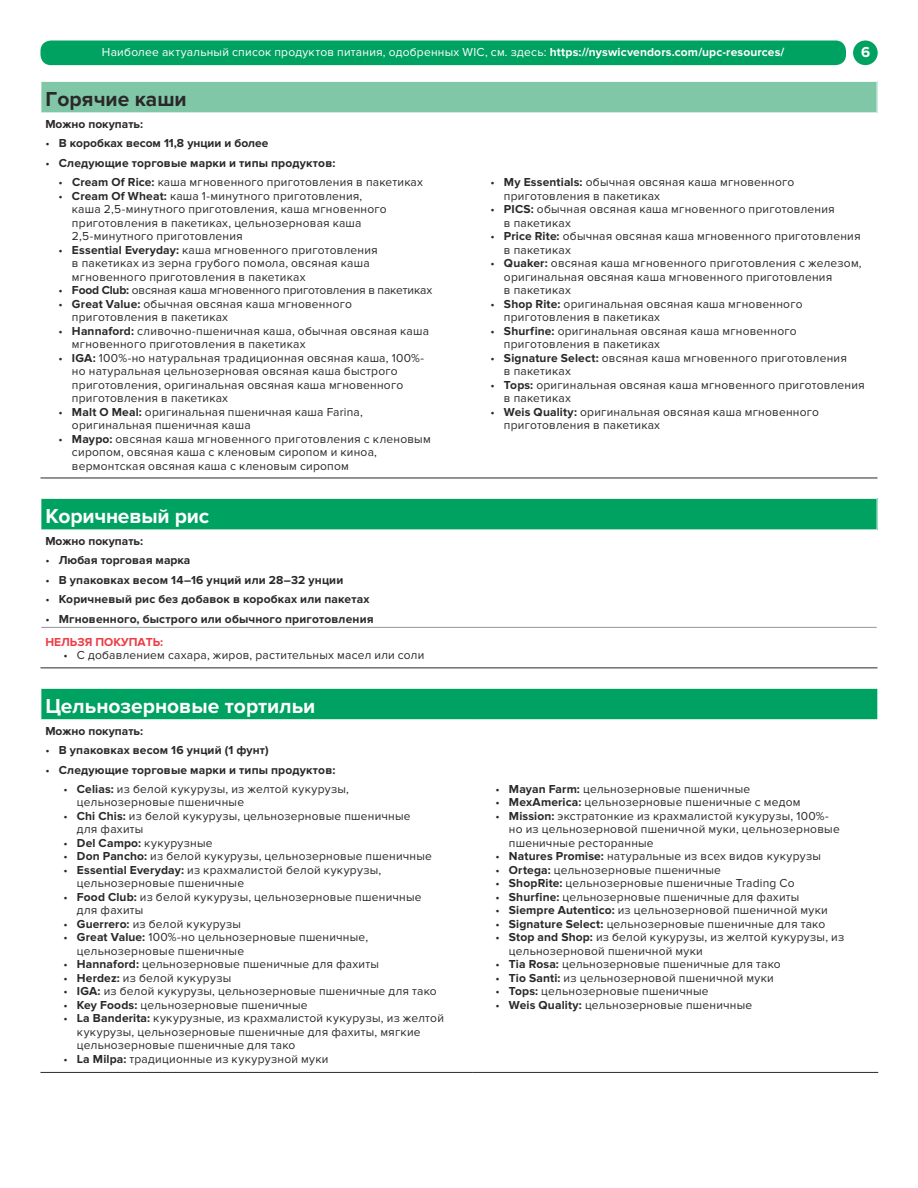
<style>
.page{position:relative;width:918px;height:1188px;background:#fff}
.page>*{position:absolute;margin:0;border:0;box-sizing:border-box;transform-origin:0 0}
.t1{font:700 21px "Proxima Nova";color:#fff}
.t2{font:700 21px "Proxima Nova";color:#2b2829}
.t3{font:700 15px "Proxima Nova";color:#fff}
.t4{font:12px/13.5px "Proxima Nova";letter-spacing:.02em;color:#2b2829}
.t5{font:700 12px/23.2px "Proxima Nova";letter-spacing:.01em;color:#2b2829}
.t6{font:12px "Proxima Nova";letter-spacing:.02em;color:#fff}
.t7{font:12px "Proxima Nova";letter-spacing:-.005em;color:#2b2829}
.s1{font-weight:700}
.s2{font-weight:400}
.s3{color:#ee3d46}
</style>
<div class="page">
<div style="left:41px;top:40px;width:805px;height:25px;background:#00a262;border-radius:11px"></div>
<div style="left:853px;top:40px;width:25px;height:25px;background:#00a262;border-radius:50%"></div>
<div style="left:42px;top:689px;width:836px;height:30px;background:#00a262"></div>
<hr style="left:41px;top:1072px;width:432px;height:1px;background:#2b2829">
<hr style="left:473px;top:1072px;width:405px;height:1px;background:#2b2829">
<div style="left:41px;top:498px;width:836px;height:32px;background:#00a262"></div>
<hr style="left:41px;top:498px;width:837px;height:1px;background:#fff">
<hr style="left:41px;top:499px;width:1px;height:30px;background:#fff">
<hr style="left:41px;top:529px;width:837px;height:1px;background:#fff">
<hr style="left:41px;top:627px;width:836px;height:1px;background:#949699">
<hr style="left:41px;top:667px;width:837px;height:1px;background:#2b2829">
<div style="left:41px;top:81px;width:836px;height:32px;background:#7fc7a7"></div>
<hr style="left:41px;top:81px;width:837px;height:1px;background:#fff">
<hr style="left:41px;top:82px;width:1px;height:30px;background:#fff">
<hr style="left:41px;top:112px;width:837px;height:1px;background:#fff">
<hr style="left:41px;top:478px;width:837px;height:1px;background:#2b2829">
<p class="t6" style="left:102px;top:47px;width:684px">Наиболее актуальный список продуктов питания, одобренных WIC, см. здесь: <span class="s1">https://nyswicvendors.com/upc-resources/</span></p>
<p class="t3" style="left:861px;top:45px;width:11px">6</p>
<h1 class="t2" style="left:45px;top:88px;width:143px">Горячие каши</h1>
<p class="t5" style="left:45px;top:112px;width:99px">Можно покупать:</p>
<p class="t5" style="left:45px;top:132px;width:225px"><span class="s2">•</span> В коробках весом 11,8 унции и более</p>
<p class="t5" style="left:45px;top:151px;width:291px"><span class="s2">•</span> Следующие торговые марки и типы продуктов:</p>
<p class="t4" style="left:58px;top:176px;width:366px">• <span class="s1">Cream Of Rice:</span> каша мгновенного приготовления в пакетиках</p>
<p class="t4" style="left:72px;top:189px;width:316px;text-indent:-14px">• <span class="s1">Cream Of Wheat:</span> каша 1-минутного приготовления, каша 2,5-минутного приготовления, каша мгновенного приготовления в пакетиках, цельнозерновая каша 2,5-минутного приготовления</p>
<p class="t4" style="left:72px;top:243px;width:307px;text-indent:-14px">• <span class="s1">Essential Everyday:</span> каша мгновенного приготовления в пакетиках из зерна грубого помола, овсяная каша мгновенного приготовления в пакетиках</p>
<p class="t7" style="left:58px;top:285px;width:375px">• <span class="s1">Food Club:</span> овсяная каша мгновенного приготовления в пакетиках</p>
<p class="t4" style="left:72px;top:297px;width:282px;text-indent:-14px">• <span class="s1">Great Value:</span> обычная овсяная каша мгновенного приготовления в пакетиках</p>
<p class="t4" style="left:72px;top:324px;width:359px;text-indent:-14px">• <span class="s1">Hannaford:</span> сливочно-пшеничная каша, обычная овсяная каша мгновенного приготовления в пакетиках</p>
<p class="t4" style="left:72px;top:351px;width:354px;text-indent:-13px">• <span class="s1">IGA:</span> 100%-но натуральная традиционная овсяная каша, 100%- но натуральная цельнозерновая овсяная каша быстрого приготовления, оригинальная овсяная каша мгновенного приготовления в пакетиках</p>
<p class="t4" style="left:72px;top:405px;width:292px;text-indent:-14px">• <span class="s1">Malt O Meal:</span> оригинальная пшеничная каша Farina, оригинальная пшеничная каша</p>
<p class="t4" style="left:72px;top:432px;width:360px;text-indent:-14px">• <span class="s1">Maypo:</span> овсяная каша мгновенного приготовления с кленовым сиропом, овсяная каша с кленовым сиропом и киноа, вермонтская овсяная каша с кленовым сиропом</p>
<h1 class="t1" style="left:45px;top:505px;width:165px">Коричневый рис</h1>
<p class="t5" style="left:45px;top:529px;width:99px">Можно покупать:</p>
<p class="t5" style="left:45px;top:549px;width:147px"><span class="s2">•</span> Любая торговая марка</p>
<p class="t5" style="left:45px;top:568px;width:300px"><span class="s2">•</span> В упаковках весом 14–16 унций или 28–32 унции</p>
<p class="t5" style="left:45px;top:588px;width:326px"><span class="s2">•</span> Коричневый рис без добавок в коробках или пакетах</p>
<p class="t5" style="left:45px;top:607px;width:330px"><span class="s2">•</span> Мгновенного, быстрого или обычного приготовления<br><span class="s3">НЕЛЬЗЯ ПОКУПАТЬ:</span></p>
<p class="t4" style="left:63px;top:649px;width:363px">• С добавлением сахара, жиров, растительных масел или соли</p>
<h1 class="t1" style="left:45px;top:695px;width:272px">Цельнозерновые тортильи</h1>
<p class="t5" style="left:45px;top:719px;width:99px">Можно покупать:</p>
<p class="t5" style="left:45px;top:739px;width:225px"><span class="s2">•</span> В упаковках весом 16 унций (1 фунт)</p>
<p class="t5" style="left:45px;top:758px;width:291px"><span class="s2">•</span> Следующие торговые марки и типы продуктов:</p>
<p class="t4" style="left:77px;top:782px;width:274px;text-indent:-14px">• <span class="s1">Celias:</span> из белой кукурузы, из желтой кукурузы, цельнозерновые пшеничные</p>
<p class="t4" style="left:77px;top:809px;width:335px;text-indent:-14px">• <span class="s1">Chi Chis:</span> из белой кукурузы, цельнозерновые пшеничные для фахиты</p>
<p class="t4" style="left:63px;top:836px;width:151px">• <span class="s1">Del Campo:</span> кукурузные</p>
<p class="t4" style="left:63px;top:850px;width:370px">• <span class="s1">Don Pancho:</span> из белой кукурузы, цельнозерновые пшеничные</p>
<p class="t4" style="left:77px;top:863px;width:306px;text-indent:-13px">• <span class="s1">Essential Everyday:</span> из крахмалистой белой кукурузы, цельнозерновые пшеничные</p>
<p class="t4" style="left:77px;top:890px;width:346px;text-indent:-14px">• <span class="s1">Food Club:</span> из белой кукурузы, цельнозерновые пшеничные для фахиты</p>
<p class="t4" style="left:63px;top:917px;width:179px">• <span class="s1">Guerrero:</span> из белой кукурузы</p>
<p class="t4" style="left:77px;top:931px;width:293px;text-indent:-14px">• <span class="s1">Great Value:</span> 100%-но цельнозерновые пшеничные, цельнозерновые пшеничные</p>
<p class="t4" style="left:63px;top:958px;width:317px">• <span class="s1">Hannaford:</span> цельнозерновые пшеничные для фахиты</p>
<p class="t4" style="left:63px;top:971px;width:169px">• <span class="s1">Herdez:</span> из белой кукурузы</p>
<p class="t4" style="left:63px;top:985px;width:375px">• <span class="s1">IGA:</span> из белой кукурузы, цельнозерновые пшеничные для тако</p>
<p class="t4" style="left:63px;top:998px;width:246px">• <span class="s1">Key Foods:</span> цельнозерновые пшеничные</p>
<p class="t4" style="left:77px;top:1012px;width:369px;text-indent:-14px">• <span class="s1">La Banderita:</span> кукурузные, из крахмалистой кукурузы, из желтой кукурузы, цельнозерновые пшеничные для фахиты, мягкие цельнозерновые пшеничные для тако</p>
<p class="t4" style="left:63px;top:1052px;width:267px">• <span class="s1">La Milpa:</span> традиционные из кукурузной муки</p>
<p class="t4" style="left:504px;top:176px;width:292px;text-indent:-14px">• <span class="s1">My Essentials:</span> обычная овсяная каша мгновенного приготовления в пакетиках</p>
<p class="t4" style="left:504px;top:203px;width:332px;text-indent:-14px">• <span class="s1">PICS:</span> обычная овсяная каша мгновенного приготовления в пакетиках</p>
<p class="t4" style="left:504px;top:230px;width:358px;text-indent:-14px">• <span class="s1">Price Rite:</span> обычная овсяная каша мгновенного приготовления в пакетиках</p>
<p class="t4" style="left:504px;top:257px;width:359px;text-indent:-14px">• <span class="s1">Quaker:</span> овсяная каша мгновенного приготовления с железом, оригинальная овсяная каша мгновенного приготовления<br>в пакетиках</p>
<p class="t4" style="left:504px;top:297px;width:300px;text-indent:-14px">• <span class="s1">Shop Rite:</span> оригинальная овсяная каша мгновенного приготовления в пакетиках</p>
<p class="t4" style="left:504px;top:324px;width:294px;text-indent:-14px">• <span class="s1">Shurfine:</span> оригинальная овсяная каша мгновенного приготовления в пакетиках</p>
<p class="t4" style="left:504px;top:351px;width:345px;text-indent:-13px">• <span class="s1">Signature Select:</span> овсяная каша мгновенного приготовления в пакетиках</p>
<p class="t4" style="left:504px;top:378px;width:362px;text-indent:-14px">• <span class="s1">Tops:</span> оригинальная овсяная каша мгновенного приготовления в пакетиках</p>
<p class="t4" style="left:504px;top:405px;width:317px;text-indent:-14px">• <span class="s1">Weis Quality:</span> оригинальная овсяная каша мгновенного приготовления в пакетиках</p>
<p class="t4" style="left:495px;top:782px;width:256px">• <span class="s1">Mayan Farm:</span> цельнозерновые пшеничные</p>
<p class="t4" style="left:495px;top:796px;width:307px">• <span class="s1">MexAmerica:</span> цельнозерновые пшеничные с медом</p>
<p class="t4" style="left:509px;top:809px;width:332px;text-indent:-14px">• <span class="s1">Mission:</span> экстратонкие из крахмалистой кукурузы, 100%- но из цельнозерновой пшеничной муки, цельнозерновые пшеничные ресторанные</p>
<p class="t4" style="left:495px;top:850px;width:327px">• <span class="s1">Natures Promise:</span> натуральные из всех видов кукурузы</p>
<p class="t4" style="left:495px;top:863px;width:227px">• <span class="s1">Ortega:</span> цельнозерновые пшеничные</p>
<p class="t4" style="left:495px;top:877px;width:301px">• <span class="s1">ShopRite:</span> цельнозерновые пшеничные Trading Co</p>
<p class="t4" style="left:495px;top:890px;width:306px">• <span class="s1">Shurfine:</span> цельнозерновые пшеничные для фахиты</p>
<p class="t4" style="left:495px;top:904px;width:334px">• <span class="s1">Siempre Autentico:</span> из цельнозерновой пшеничной муки</p>
<p class="t4" style="left:495px;top:917px;width:331px">• <span class="s1">Signature Select:</span> цельнозерновые пшеничные для тако</p>
<p class="t4" style="left:509px;top:931px;width:337px;text-indent:-14px">• <span class="s1">Stop and Shop:</span> из белой кукурузы, из желтой кукурузы, из цельнозерновой пшеничной муки</p>
<p class="t4" style="left:495px;top:958px;width:287px">• <span class="s1">Tia Rosa:</span> цельнозерновые пшеничные для тако</p>
<p class="t4" style="left:495px;top:971px;width:280px">• <span class="s1">Tio Santi:</span> из цельнозерновой пшеничной муки</p>
<p class="t4" style="left:495px;top:985px;width:215px">• <span class="s1">Tops:</span> цельнозерновые пшеничные</p>
<p class="t4" style="left:495px;top:998px;width:258px">• <span class="s1">Weis Quality:</span> цельнозерновые пшеничные</p>
</div>
